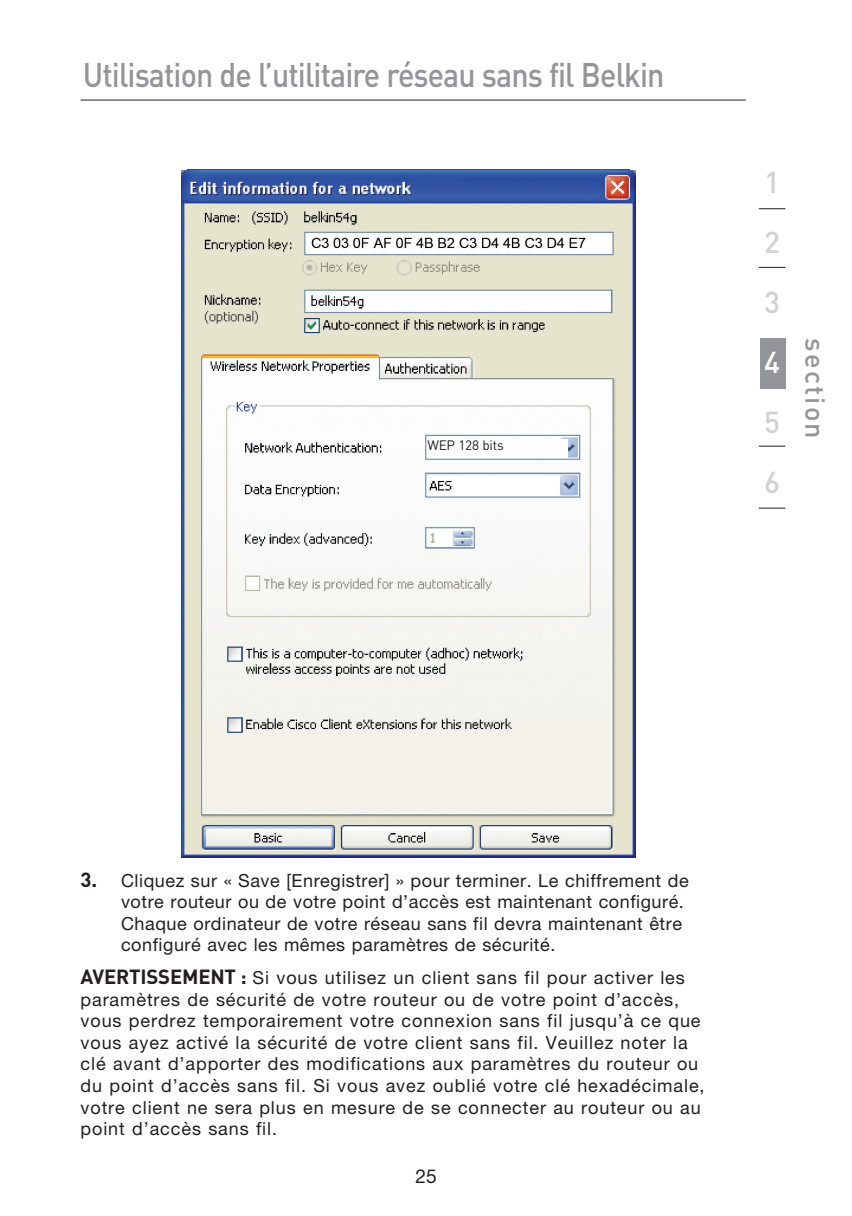
<style>
.page{position:relative;width:852px;height:1216px;background:#fff}
.page>*{position:absolute;margin:0;border:0;box-sizing:border-box;transform-origin:0 0}
.t1{font:500 33.75px "DIN";letter-spacing:-.03em;color:#939598;scale:.9 1}
.t2{font:500 29.93px/60.1px "DIN";color:#d1d2d4;text-align:justify}
.t3{font:500 29.93px "DIN";color:#fff}
.t4{font:500 27px "DIN";letter-spacing:.08em;color:#939598}
.t5{font:19.12px "Helvetica Neue LT Pro";color:#231f20}
.t6{font:18px/21.6px "Helvetica Neue LT Pro";letter-spacing:.05em;color:#231f20}
.t7{font:18px/21.6px "Helvetica Neue LT Pro";letter-spacing:.03em;color:#231f20}
.t8{font:13.5px "DIN";letter-spacing:-.015em;color:#231f20}
.s1{font-family:"DIN";font-weight:700;font-size:20.25px}
</style>
<div class="page">
<hr style="left:80px;top:100px;width:665px;height:1px;background:#231f20">
<div style="left:759px;top:338px;width:25px;height:51px;background:#939598"></div>
<svg style="left:758px;top:267px;width:26px;height:1px"></svg>
<svg style="left:758px;top:445px;width:26px;height:1px"></svg>
<svg style="left:758px;top:507px;width:26px;height:1px"></svg>
<svg style="left:758px;top:208px;width:26px;height:1px"></svg>
<img style="left:182px;top:169px;width:452px;height:688px">
<div style="left:427px;top:439px;width:140px;height:19px;background:#fff"></div>
<h1 class="t1" style="left:83px;top:53px;width:647px">Utilisation de l’utilitaire réseau sans fil Belkin</h1>
<p class="t8" style="left:427px;top:436px;width:78px">WEP 128 bits</p>
<h2 class="t2" style="left:763px;top:151px;width:17px">1<br>2<br>3</h2>
<h2 class="t3" style="left:763px;top:343px;width:17px">4</h2>
<h2 class="t2" style="left:763px;top:391px;width:17px">5<br>6</h2>
<h3 class="t4" style="left:832px;top:338px;width:102px;rotate:90deg">section</h3>
<p class="t7" style="left:121px;top:868px;width:569px;text-indent:-40px"><span class="s1">3.</span> Cliquez sur « Save [Enregistrer] » pour terminer. Le chiffrement de votre routeur ou de votre point d’accès est maintenant configuré.<br>Chaque ordinateur de votre réseau sans fil devra maintenant être configuré avec les mêmes paramètres de sécurité.</p>
<p class="t6" style="left:80px;top:966px;width:625px"><span class="s1">AVERTISSEMENT :</span> Si vous utilisez un client sans fil pour activer les paramètres de sécurité de votre routeur ou de votre point d’accès, vous perdrez temporairement votre connexion sans fil jusqu’à ce que vous ayez activé la sécurité de votre client sans fil. Veuillez noter la clé avant d’apporter des modifications aux paramètres du routeur ou du point d’accès sans fil. Si vous avez oublié votre clé hexadécimale, votre client ne sera plus en mesure de se connecter au routeur ou au point d’accès sans fil.</p>
<p class="t5" style="left:415px;top:1164px;width:23px">25</p>
</div>
